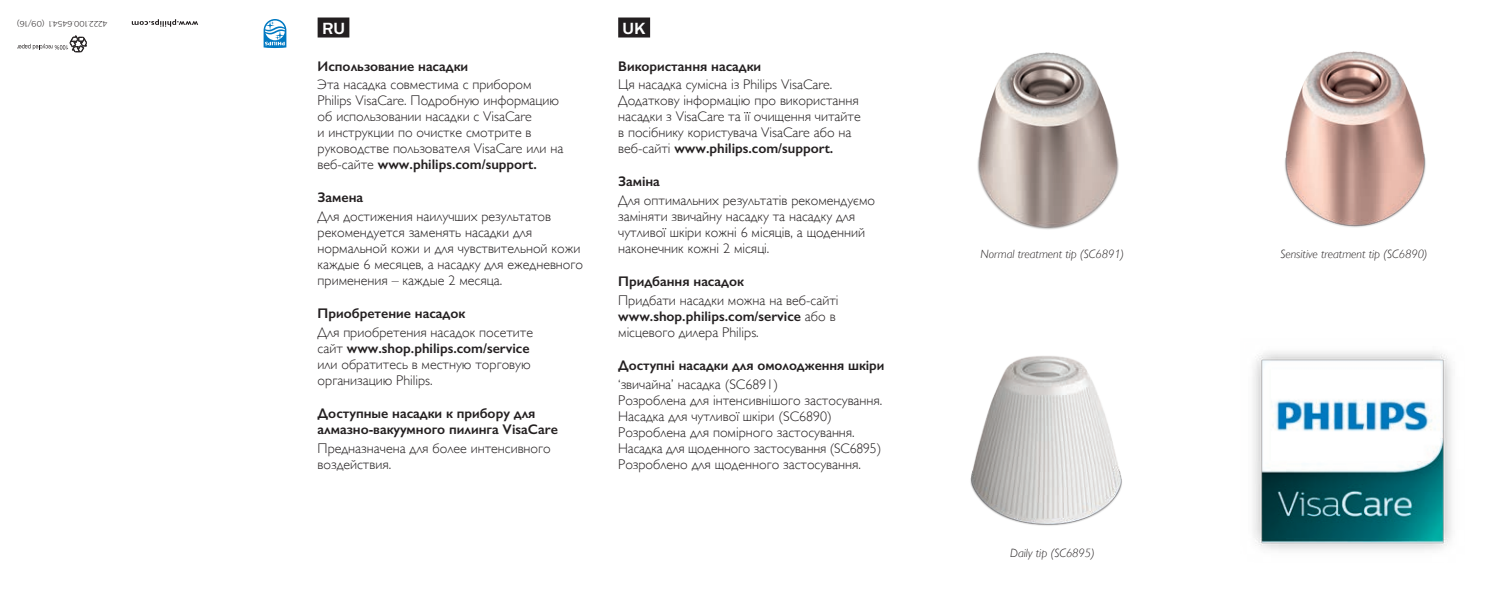
<style>
.page{position:relative;width:1503px;height:601px;background:#fff}
.page>*{position:absolute;margin:0;border:0;box-sizing:border-box;transform-origin:0 0}
.t1{font:700 16px "Centrale Sans";color:#fff}
.t2{font:300 14px/16px "Gill Sans";color:#231f20}
.t3{font:600 14px/16px "Gill Sans";color:#231f20}
.t4{font:italic 12px "Gill Sans Alt One WGL Light";color:#231f20}
.t5{font:300 8px "Centrale Sans";color:#231f20}
.s1{font-weight:600}
</style>
<div class="page">
<svg style="left:263px;top:19px;width:23px;height:29px"></svg>
<svg style="left:132px;top:19px;width:66px;height:8px"></svg>
<img style="left:1253px;top:352px;width:199px;height:198px">
<img style="left:977px;top:52px;width:142px;height:178px">
<img style="left:970px;top:356px;width:152px;height:170px">
<img style="left:1285px;top:51px;width:141px;height:176px">
<svg style="left:17px;top:36px;width:70px;height:17px"></svg>
<div style="left:317px;top:18px;width:32px;height:20px;background:#231f20"></div>
<div style="left:618px;top:18px;width:32px;height:20px;background:#231f20"></div>
<p class="t5" style="left:108px;top:28px;width:92px;rotate:-180deg">4222.100.6454.1 (09/16)</p>
<p class="t1" style="left:322px;top:18px;width:24px">RU</p>
<p class="t3" style="left:317px;top:58px;width:152px">Использование насадки</p>
<p class="t2" style="left:317px;top:76px;width:247px">Эта насадка совместима с прибором Philips VisaCare. Подробную информацию об использовании насадки с VisaCare<br>и инструкции по очистке смотрите в руководстве пользователя VisaCare или на веб-сайте <span class="s1">www.philips.com/support.</span></p>
<p class="t3" style="left:317px;top:190px;width:47px">Замена</p>
<p class="t2" style="left:317px;top:208px;width:267px">Для достижения наилучших результатов рекомендуется заменять насадки для нормальной кожи и для чувствительной кожи каждые 6 месяцев, а насадку для ежедневного применения – каждые 2 месяца.</p>
<p class="t3" style="left:317px;top:305px;width:149px">Приобретение насадок</p>
<p class="t2" style="left:317px;top:324px;width:217px">Для приобретения насадок посетите сайт <span class="s1">www.shop.philips.com/service </span>или обратитесь в местную торговую организацию Philips.</p>
<p class="t3" style="left:317px;top:405px;width:242px">Доступные насадки к прибору для алмазно-вакуумного пилинга VisaCare</p>
<p class="t2" style="left:317px;top:440px;width:235px">Предназначена для более интенсивного воздействия.</p>
<p class="t1" style="left:622px;top:18px;width:25px">UK</p>
<p class="t3" style="left:618px;top:58px;width:144px">Використання насадки</p>
<p class="t2" style="left:618px;top:76px;width:244px">Ця насадка сумісна із Philips VisaCare.<br>Додаткову інформацію про використання насадки з VisaCare та її очищення читайте в посібнику користувача VisaCare або на веб-сайті <span class="s1">www.philips.com/support.</span></p>
<p class="t3" style="left:618px;top:174px;width:43px">Заміна</p>
<p class="t2" style="left:618px;top:192px;width:258px">Для оптимальних результатів рекомендуємо заміняти звичайну насадку та насадку для чутливої шкіри кожні 6 місяців, а щоденний наконечник кожні 2 місяці.</p>
<p class="t3" style="left:618px;top:273px;width:127px">Придбання насадок</p>
<p class="t2" style="left:618px;top:292px;width:222px">Придбати насадки можна на веб-сайті <span class="s1">www.shop.philips.com/service</span> або в місцевого дилера Philips.</p>
<p class="t3" style="left:618px;top:357px;width:268px">Доступні насадки для омолодження шкіри</p>
<p class="t2" style="left:618px;top:376px;width:266px">‘звичайна’ насадка (SC6891)<br>Розробленa для інтенсивнішого застосування.<br>Насадка для чутливої шкіри (SC6890)<br>Розробленa для помірного застосування.<br>Насадка для щоденного застосування (SC6895)<br>Розроблено для щоденного застосування.</p>
<p class="t4" style="left:980px;top:246px;width:145px">Normal treatment tip (SC6891)</p>
<p class="t4" style="left:1280px;top:246px;width:149px">Sensitive treatment tip (SC6890)</p>
<p class="t4" style="left:1010px;top:545px;width:86px">Daily tip (SC6895)</p>
</div>
